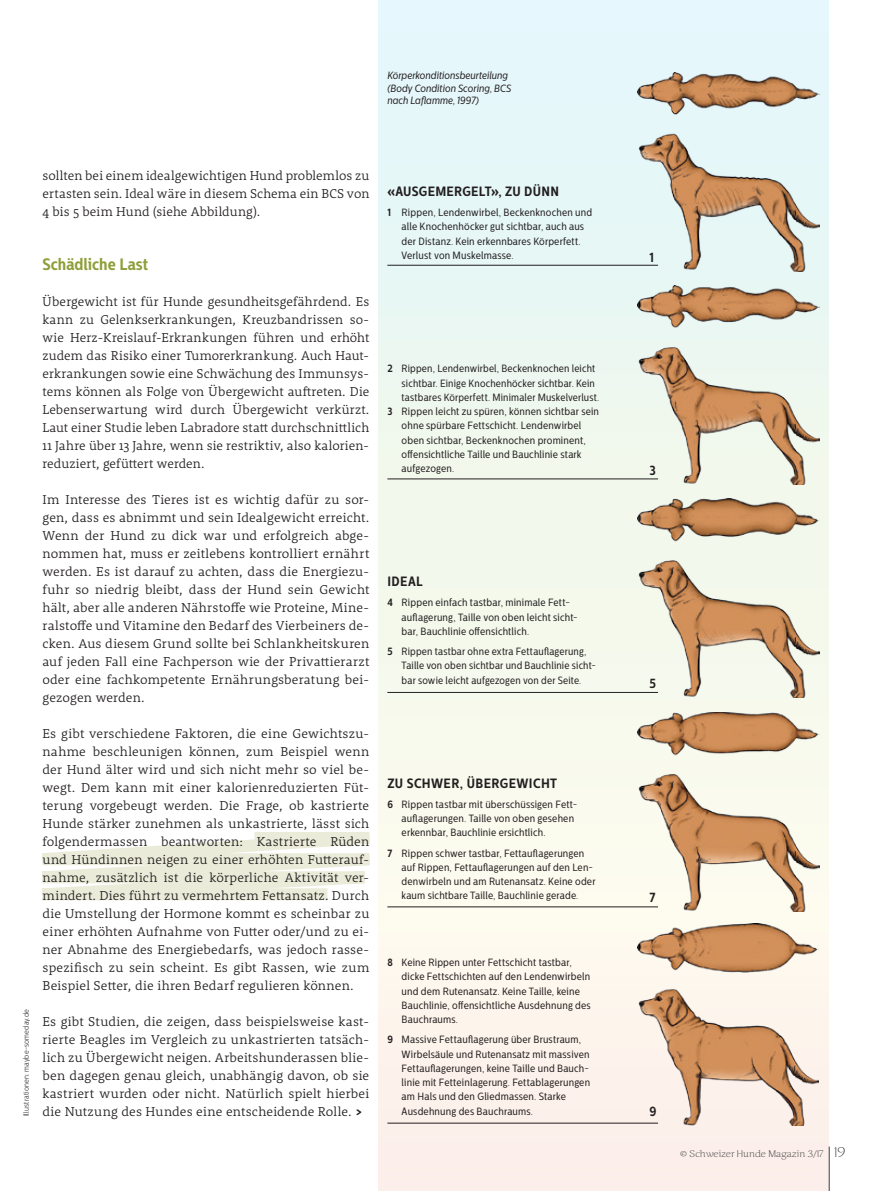
<style>
.page{position:relative;width:893px;height:1191px;background:#fff}
.page>*{position:absolute;margin:0;border:0;box-sizing:border-box;transform-origin:0 0}
.t1{font:700 16.5px "Centrale Sans Cnd";color:#8e9e38}
.t2{font:700 13.5px "Centrale Sans Cnd";letter-spacing:.025em;color:#231f20}
.t3{font:300 13.2px/18px "Rooney Pro";letter-spacing:.01em;color:#231f20;text-align:justify}
.t4{font:700 13.2px "Centrale Sans Cnd";color:#231f20}
.t5{font:10.5px/14.2px "Centrale Sans Cnd";letter-spacing:.015em;color:#231f20}
.t6{font:italic 10.5px/12.6px "Centrale Sans Cnd";letter-spacing:-.005em;color:#231f20}
.t7{font:200 9px "Caturrita";letter-spacing:.01em;color:#3e3e3f;scale:1.1 1}
.t8{font:300 7.5px "Centrale Sans Cnd";letter-spacing:.025em;color:#231f20}
.s1{font-weight:700}
.s2{font-size:13.5px}
</style>
<div class="page">
<div style="left:378px;top:0;width:451px;height:1191px;background:linear-gradient(to right,#f2f7f0,#f1f5f3)"></div>
<img style="left:638px;top:72px;width:181px;height:199px">
<img style="left:638px;top:285px;width:181px;height:200px">
<img style="left:638px;top:498px;width:181px;height:200px">
<img style="left:638px;top:712px;width:181px;height:199px">
<img style="left:637px;top:923px;width:182px;height:202px">
<hr style="left:387px;top:692px;width:271px;height:1px;background:#231f20">
<hr style="left:387px;top:478px;width:271px;height:1px;background:#231f20">
<hr style="left:387px;top:265px;width:271px;height:1px;background:#231f20">
<hr style="left:387px;top:906px;width:271px;height:1px;background:#231f20">
<hr style="left:387px;top:1122px;width:271px;height:1px;background:#231f20">
<svg style="left:42px;top:826px;width:777px;height:80px"></svg>
<hr style="left:829px;top:1146px;width:1px;height:45px;background:#3e3e3f">
<p class="t6" style="left:387px;top:69px;width:126px">Körperkonditionsbeurteilung (Body Condition Scoring, BCS nach Laflamme, 1997)</p>
<p class="t8" style="left:22px;top:1116px;width:109px;rotate:-90deg">Illustrationen: maybe-someday.de</p>
<p class="t3" style="left:43px;top:166px;width:328px">sollten bei einem idealgewichtigen Hund problemlos zu ertasten sein. Ideal wäre in diesem Schema ein BCS von 4 bis 5 beim Hund (siehe Abbildung).</p>
<p class="t1" style="left:43px;top:254px;width:107px">Schädliche Last</p>
<p class="t3" style="left:43px;top:292px;width:328px">Übergewicht ist für Hunde gesundheitsgefährdend. Es kann zu Gelenkserkrankungen, Kreuzbandrissen so&shy;wie Herz-Kreislauf-Erkrankungen führen und erhöht zudem das Risiko einer Tumorerkrankung. Auch Haut&shy;erkrankungen sowie eine Schwächung des Immunsys&shy;tems können als Folge von Übergewicht auftreten. Die Lebenserwartung wird durch Übergewicht verkürzt.<br>Laut einer Studie leben Labradore statt durchschnittlich 11 Jahre über 13 Jahre, wenn sie restriktiv, also kalorien&shy;reduziert, gefüttert werden.</p>
<p class="t3" style="left:43px;top:490px;width:328px">Im Interesse des Tieres ist es wichtig dafür zu sor&shy;gen, dass es abnimmt und sein Idealgewicht erreicht.<br>Wenn der Hund zu dick war und erfolgreich abge&shy;nommen hat, muss er zeitlebens kontrolliert ernährt werden. Es ist darauf zu achten, dass die Energiezu&shy;fuhr so niedrig bleibt, dass der Hund sein Gewicht hält, aber alle anderen Nährstoffe wie Proteine, Mine&shy;ralstoffe und Vitamine den Bedarf des Vierbeiners de&shy;cken. Aus diesem Grund sollte bei Schlankheitskuren auf jeden Fall eine Fachperson wie der Privattierarzt oder eine fachkompetente Ernährungsberatung bei&shy;gezogen werden.</p>
<p class="t3" style="left:43px;top:724px;width:328px">Es gibt verschiedene Faktoren, die eine Gewichtszu&shy;nahme beschleunigen können, zum Beispiel wenn der Hund älter wird und sich nicht mehr so viel be&shy;wegt. Dem kann mit einer kalorienreduzierten Füt&shy;terung vorgebeugt werden. Die Frage, ob kastrierte Hunde stärker zunehmen als unkastrierte, lässt sich folgendermassen beantworten: Kastrierte Rüden und Hündinnen neigen zu einer erhöhten Futterauf&shy;nahme, zusätzlich ist die körperliche Aktivität ver&shy;mindert. Dies führt zu vermehrtem Fettansatz. Durch die Umstellung der Hormone kommt es scheinbar zu einer erhöhten Aufnahme von Futter oder/und zu ei&shy;ner Abnahme des Energiebedarfs, was jedoch rasse&shy;spezifisch zu sein scheint. Es gibt Rassen, wie zum Beispiel Setter, die ihren Bedarf regulieren können.</p>
<p class="t3" style="left:43px;top:1012px;width:328px">Es gibt Studien, die zeigen, dass beispielsweise kast&shy;rierte Beagles im Vergleich zu unkastrierten tatsäch&shy;lich zu Übergewicht neigen. Arbeitshunderassen blie&shy;ben dagegen genau gleich, unabhängig davon, ob sie kastriert wurden oder nicht. Natürlich spielt hierbei die Nutzung des Hundes eine entscheidende Rolle. <span class="s1">&gt;</span></p>
<p class="t2" style="left:387px;top:183px;width:173px">«AUSGEMERGELT», ZU DÜNN</p>
<p class="t5" style="left:402px;top:205px;width:192px;text-indent:-14px"><span class="s1">1</span> Rippen, Lendenwirbel, Beckenknochen und alle Knochenhöcker gut sichtbar, auch aus der Distanz. Kein erkennbares Körperfett.<br>Verlust von Muskelmasse.</p>
<p class="t5" style="left:387px;top:361px;width:209px"><span class="s1">2</span> Rippen, Lendenwirbel, Beckenknochen leicht</p>
<p class="t5" style="left:402px;top:376px;width:195px">sichtbar. Einige Knochenhöcker sichtbar. Kein</p>
<p class="t5" style="left:402px;top:390px;width:199px">tastbares Körperfett. Minimaler Muskelverlust.</p>
<p class="t5" style="left:387px;top:404px;width:213px"><span class="s1">3</span> Rippen leicht zu spüren, können sichtbar sein</p>
<p class="t5" style="left:402px;top:418px;width:181px">ohne spürbare Fettschicht. Lendenwirbel</p>
<p class="t5" style="left:402px;top:433px;width:186px">oben sichtbar, Beckenknochen prominent,</p>
<p class="t5" style="left:402px;top:447px;width:181px">offensichtliche Taille und Bauchlinie stark</p>
<p class="t5" style="left:402px;top:461px;width:54px">aufgezogen.</p>
<p class="t2" style="left:387px;top:573px;width:37px">IDEAL</p>
<p class="t5" style="left:402px;top:595px;width:178px;text-indent:-14px"><span class="s1">4</span> Rippen einfach tastbar, minimale Fett&shy;auflagerung, Taille von oben leicht sicht&shy;bar, Bauchlinie offensichtlich.</p>
<p class="t5" style="left:402px;top:644px;width:196px;text-indent:-14px"><span class="s1">5</span> Rippen tastbar ohne extra Fettauflagerung,<br>Taille von oben sichtbar und Bauchlinie sicht&shy;bar sowie leicht aufgezogen von der Seite.</p>
<p class="t2" style="left:387px;top:775px;width:171px">ZU SCHWER, ÜBERGEWICHT</p>
<p class="t5" style="left:402px;top:797px;width:177px;text-indent:-14px"><span class="s1">6</span> Rippen tastbar mit überschüssigen Fett&shy;auflagerungen. Taille von oben gesehen erkennbar, Bauchlinie ersichtlich.</p>
<p class="t5" style="left:402px;top:846px;width:195px;text-indent:-14px"><span class="s1">7</span> Rippen schwer tastbar, Fettauflagerungen auf Rippen, Fettauflagerungen auf den Len&shy;denwirbeln und am Rutenansatz. Keine oder kaum sichtbare Taille, Bauchlinie gerade.</p>
<p class="t5" style="left:402px;top:955px;width:191px;text-indent:-14px"><span class="s1">8</span> Keine Rippen unter Fettschicht tastbar, dicke Fettschichten auf den Lendenwirbeln und dem Rutenansatz. Keine Taille, keine Bauchlinie, offensichtliche Ausdehnung des Bauchraums.</p>
<p class="t5" style="left:402px;top:1032px;width:190px;text-indent:-14px"><span class="s1">9</span> Massive Fettauflagerung über Brustraum, Wirbelsäule und Rutenansatz mit massiven Fettauflagerungen, keine Taille und Bauch&shy;linie mit Fetteinlagerung. Fettablagerungen am Hals und den Gliedmassen. Starke Ausdehnung des Bauchraums.</p>
<p class="t4" style="left:649px;top:249px;width:6px">1</p>
<p class="t4" style="left:649px;top:463px;width:8px">3</p>
<p class="t4" style="left:649px;top:675px;width:8px">5</p>
<p class="t4" style="left:649px;top:889px;width:8px">7</p>
<p class="t4" style="left:649px;top:1103px;width:9px">9</p>
<p class="t7" style="left:680px;top:1148px;width:152px">© Schweizer Hunde Magazin 3/17 <span class="s2">19</span></p>
</div>
